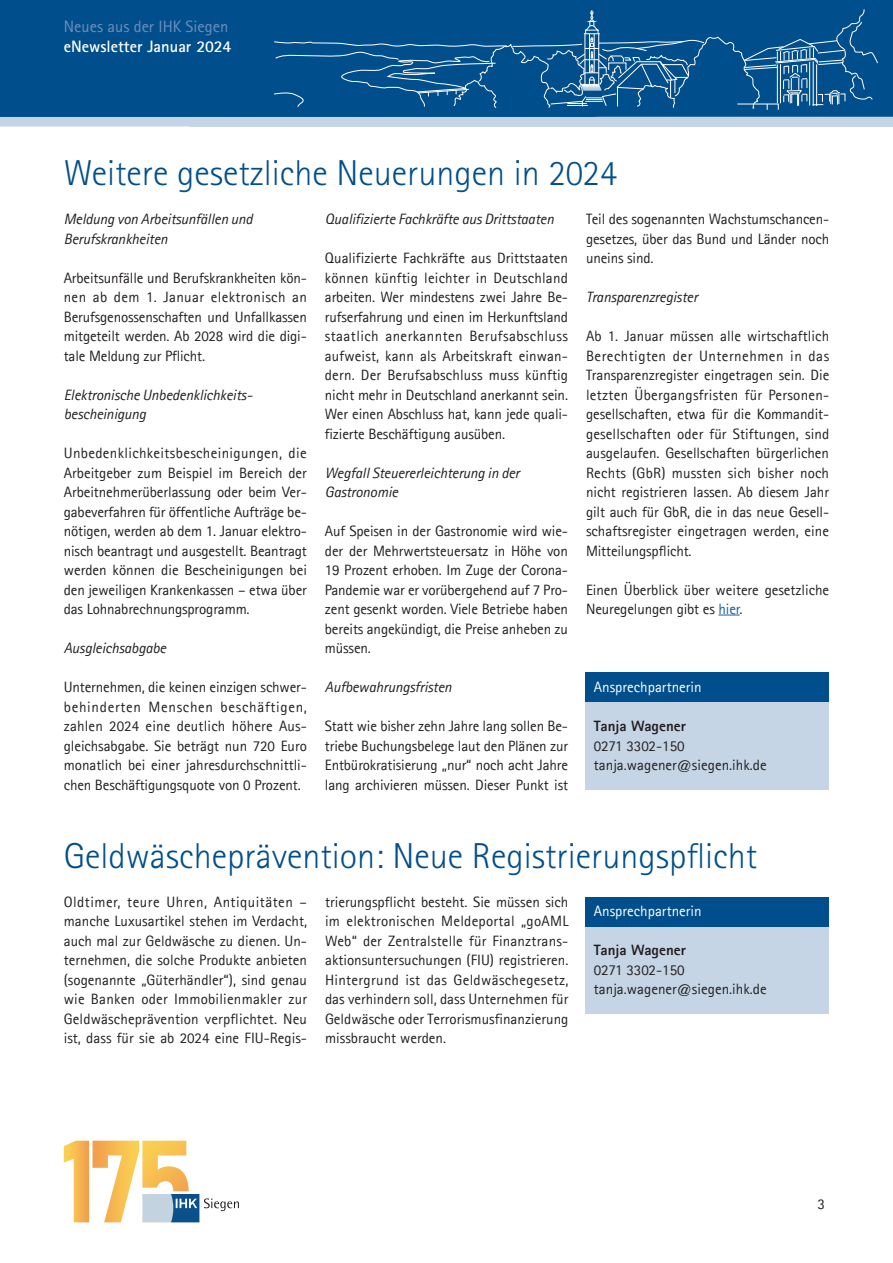
<style>
.page{position:relative;width:893px;height:1263px;background:#fff}
.page>*{position:absolute;margin:0;border:0;box-sizing:border-box;transform-origin:0 0}
.H2_5{font:300 36px "Rotis Sans Serif Std";color:#004f8c}
.t1{font:700 16.5px "Rotis Sans Serif Std";color:#fff}
.t2{font:16.5px "Rotis Sans Serif Std";color:#6f8ebb}
.Fließtext{font:15px/19.5px "Agfa Rotis Sans Serif";letter-spacing:-.01em;color:#231f20;text-align:justify}
.Fließtext-2{font:italic 15px/19.5px "Agfa Rotis Sans Serif";letter-spacing:-.01em;color:#231f20}
.Fließtext-3{font:15px "Agfa Rotis Sans Serif";color:#fff}
.Fließtext-4{font:700 15px "Agfa Rotis Sans Serif";color:#231f20}
.s1{color:#175d9e}
</style>
<div class="page">
<div style="left:0;top:117px;width:893px;height:10px;background:#c5d5e5"></div>
<div style="left:0;top:0;width:893px;height:117px;background:#004f8c"></div>
<svg style="left:274px;top:9px;width:604px;height:103px;background:#125b94"></svg>
<svg style="left:64px;top:1141px;width:175px;height:81px"></svg>
<svg style="left:718px;top:615px;width:22px;height:1px"></svg>
<div style="left:585px;top:702px;width:244px;height:88px;background:#c5d5e5"></div>
<div style="left:585px;top:673px;width:244px;height:29px;background:#004f8c"></div>
<div style="left:585px;top:926px;width:244px;height:88px;background:#c5d5e5"></div>
<div style="left:585px;top:897px;width:244px;height:29px;background:#004f8c"></div>
<p class="t2" style="left:64px;top:17px;width:166px">Neues aus der IHK Siegen</p>
<p class="t1" style="left:64px;top:36px;width:169px">eNewsletter Januar 2024</p>
<p class="H2_5" style="left:64px;top:152px;width:555px">Weitere gesetzliche Neuerungen in 2024</p>
<p class="Fließtext-2" style="left:64px;top:209px;width:191px">Meldung von Arbeitsunfällen und<br>Berufskrankheiten</p>
<p class="Fließtext" style="left:64px;top:268px;width:245px">Arbeitsunfälle und Berufskrankheiten kön&shy;nen ab dem 1. Januar elektronisch an Berufsgenossenschaften und Unfallkassen mitgeteilt werden. Ab 2028 wird die digi&shy;tale Meldung zur Pflicht.</p>
<p class="Fließtext-2" style="left:64px;top:385px;width:190px">Elektronische Unbedenklichkeits&shy;bescheinigung</p>
<p class="Fließtext" style="left:64px;top:443px;width:245px">Unbedenklichkeitsbescheinigungen, die Arbeitgeber zum Beispiel im Bereich der Arbeitnehmerüberlassung oder beim Ver&shy;gabeverfahren für öffentliche Aufträge be&shy;nötigen, werden ab dem 1. Januar elektro&shy;nisch beantragt und ausgestellt. Beantragt werden können die Bescheinigungen bei den jeweiligen Krankenkassen – etwa über das Lohnabrechnungsprogramm.</p>
<p class="Fließtext-2" style="left:64px;top:638px;width:104px">Ausgleichsabgabe</p>
<p class="Fließtext" style="left:64px;top:677px;width:245px">Unternehmen, die keinen einzigen schwer&shy;behinderten Menschen beschäftigen, zahlen 2024 eine deutlich höhere Aus&shy;gleichsabgabe. Sie beträgt nun 720 Euro monatlich bei einer jahresdurchschnittli&shy;chen Beschäftigungsquote von 0 Prozent.</p>
<p class="Fließtext-2" style="left:325px;top:209px;width:230px">Qualifizierte Fachkräfte aus Drittstaaten</p>
<p class="Fließtext" style="left:325px;top:248px;width:245px">Qualifizierte Fachkräfte aus Drittstaaten können künftig leichter in Deutschland arbeiten. Wer mindestens zwei Jahre Be&shy;rufserfahrung und einen im Herkunftsland staatlich anerkannten Berufsabschluss aufweist, kann als Arbeitskraft einwan&shy;dern. Der Berufsabschluss muss künftig nicht mehr in Deutschland anerkannt sein.<br>Wer einen Abschluss hat, kann jede quali&shy;fizierte Beschäftigung ausüben.</p>
<p class="Fließtext-2" style="left:325px;top:463px;width:196px">Wegfall Steuererleichterung in der<br>Gastronomie</p>
<p class="Fließtext" style="left:325px;top:521px;width:245px">Auf Speisen in der Gastronomie wird wie&shy;der der Mehrwertsteuersatz in Höhe von 19 Prozent erhoben. Im Zuge der Corona-Pandemie war er vorübergehend auf 7 Pro&shy;zent gesenkt worden. Viele Betriebe haben bereits angekündigt, die Preise anheben zu müssen.</p>
<p class="Fließtext-2" style="left:325px;top:677px;width:128px">Aufbewahrungsfristen</p>
<p class="Fließtext" style="left:325px;top:716px;width:245px">Statt wie bisher zehn Jahre lang sollen Be&shy;triebe Buchungsbelege laut den Plänen zur Entbürokratisierung „nur“ noch acht Jahre lang archivieren müssen. Dieser Punkt ist</p>
<p class="Fließtext" style="left:586px;top:209px;width:245px">Teil des sogenannten Wachstumschancen&shy;gesetzes, über das Bund und Länder noch uneins sind.</p>
<p class="Fließtext-2" style="left:586px;top:287px;width:113px">Transparenzregister</p>
<p class="Fließtext" style="left:586px;top:326px;width:245px">Ab 1. Januar müssen alle wirtschaftlich Berechtigten der Unternehmen in das Transparenzregister eingetragen sein. Die letzten Übergangsfristen für Personen&shy;gesellschaften, etwa für die Kommandit&shy;gesellschaften oder für Stiftungen, sind ausgelaufen. Gesellschaften bürgerlichen Rechts (GbR) mussten sich bisher noch nicht registrieren lassen. Ab diesem Jahr gilt auch für GbR, die in das neue Gesell&shy;schaftsregister eingetragen werden, eine Mitteilungspflicht.</p>
<p class="Fließtext" style="left:586px;top:580px;width:245px">Einen Überblick über weitere gesetzliche<br>Neuregelungen gibt es <span class="s1">hier</span>.</p>
<p class="Fließtext-3" style="left:594px;top:678px;width:109px">Ansprechpartnerin</p>
<p class="Fließtext-4" style="left:594px;top:716px;width:94px">Tanja Wagener</p>
<p class="Fließtext" style="left:594px;top:736px;width:92px">0271 3302-150</p>
<p class="Fließtext" style="left:594px;top:755px;width:174px">tanja.wagener@siegen.ihk.de</p>
<p class="H2_5" style="left:64px;top:835px;width:695px">Geldwäscheprävention: Neue Registrierungspflicht</p>
<p class="Fließtext" style="left:64px;top:892px;width:245px">Oldtimer, teure Uhren, Antiquitäten – manche Luxusartikel stehen im Verdacht, auch mal zur Geldwäsche zu dienen. Un&shy;ternehmen, die solche Produkte anbieten (sogenannte „Güterhändler“), sind genau wie Banken oder Immobilienmakler zur Geldwäscheprävention verpflichtet. Neu ist, dass für sie ab 2024 eine FIU-Regis-</p>
<p class="Fließtext" style="left:325px;top:892px;width:245px">trierungspflicht besteht. Sie müssen sich im elektronischen Meldeportal „goAML Web“ der Zentralstelle für Finanztrans&shy;aktionsuntersuchungen (FIU) registrieren.<br>Hintergrund ist das Geldwäschegesetz, das verhindern soll, dass Unternehmen für Geldwäsche oder Terrorismusfinanzierung missbraucht werden.</p>
<p class="Fließtext-3" style="left:594px;top:902px;width:109px">Ansprechpartnerin</p>
<p class="Fließtext-4" style="left:594px;top:941px;width:94px">Tanja Wagener</p>
<p class="Fließtext" style="left:594px;top:960px;width:92px">0271 3302-150</p>
<p class="Fließtext" style="left:594px;top:979px;width:174px">tanja.wagener@siegen.ihk.de</p>
<p class="Fließtext" style="left:817px;top:1194px;width:9px">3</p>
</div>
